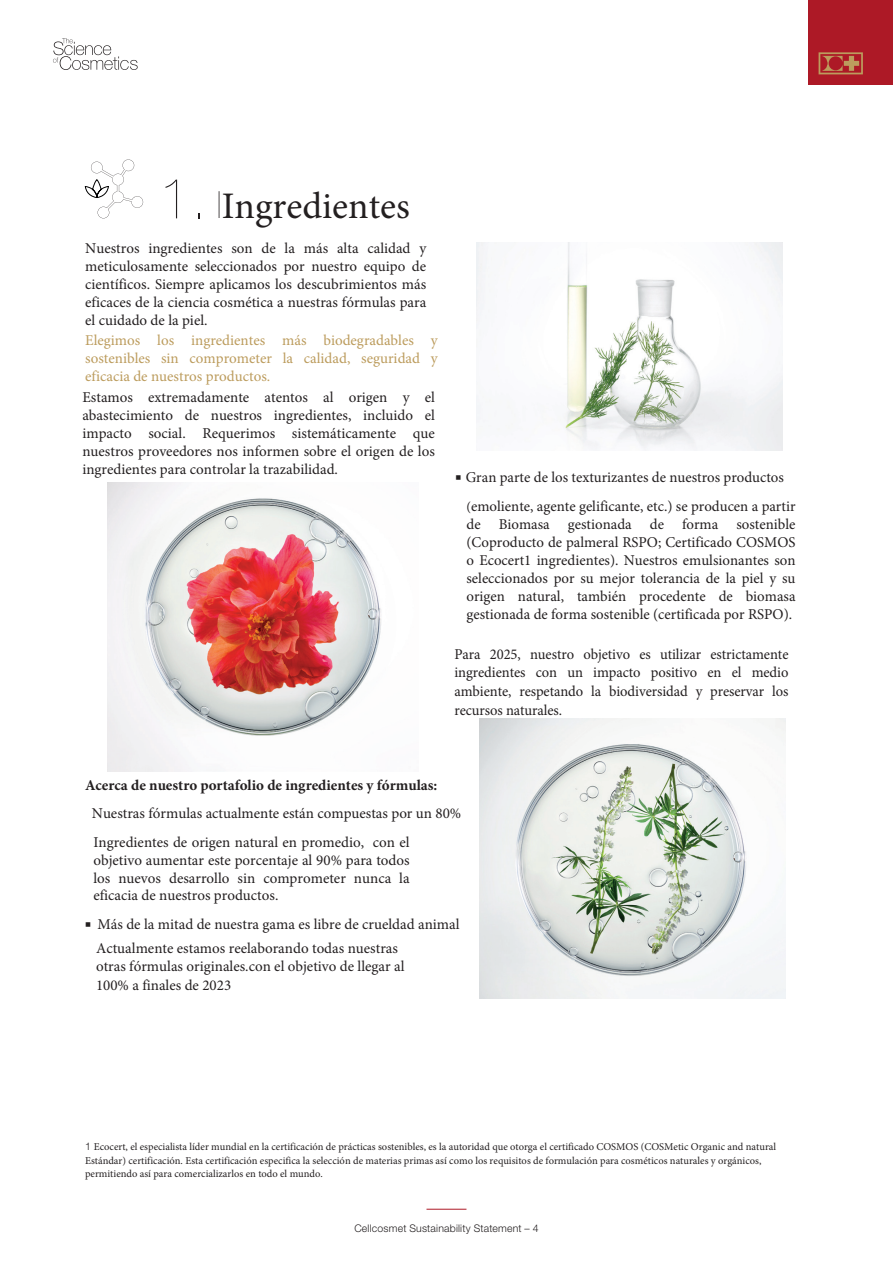
<style>
.page{position:relative;width:893px;height:1263px;background:#fff}
.page>*{position:absolute;margin:0;border:0;box-sizing:border-box;transform-origin:0 0}
.t1{font:37.5px "Minion Pro";color:#231f20}
.t2{font:15px/18px "Minion Pro";color:#231f20;text-align:justify}
.t3{font:15px/18px "Minion Pro";color:#bc9c5d;text-align:justify}
.t4{font:700 15px "Minion Pro";color:#231f20}
.t5{font:10.5px/13.5px "Minion Pro";color:#231f20}
.t6{font:300 10.5px "Helvetica Neue LT Pro";letter-spacing:.02em;color:#231f20}
.s1{font-family:"Helvetica Neue LTW1 G";font-weight:200;font-size:57px}
.s2{font-family:"Helvetica Neue LTW1 G";font-weight:200}
.s3{font-family:"PI Xymbols Boxn Lines"}
.s4{font-size:13.5px}
.s5{font-family:"Helvetica Neue LT Pro";font-weight:300}
</style>
<div class="page">
<hr style="left:426px;top:1209px;width:40px;height:1px;background:#ad1926">
<div style="left:808px;top:0;width:85px;height:85px;background:#ad1926"></div>
<svg style="left:819px;top:52px;width:44px;height:22px"></svg>
<svg style="left:53px;top:38px;width:85px;height:32px"></svg>
<svg style="left:85px;top:159px;width:58px;height:59px"></svg>
<img style="left:480px;top:719px;width:306px;height:279px">
<img style="left:477px;top:242px;width:305px;height:209px">
<img style="left:107px;top:482px;width:274px;height:289px">
<h1 class="t1" style="left:159px;top:181px;width:252px"><span class="s1">1.</span> <span class="s2">I</span>Ingredientes</h1>
<p class="t2" style="left:85px;top:239px;width:342px">Nuestros ingredientes son de la más alta calidad y meticulosamente seleccionados por nuestro equipo de científicos. Siempre aplicamos los descubrimientos más eficaces de la ciencia cosmética a nuestras fórmulas para el cuidado de la piel.</p>
<p class="t3" style="left:85px;top:332px;width:354px">Elegimos los ingredientes más biodegradables y sostenibles sin comprometer la calidad, seguridad y eficacia de nuestros productos.</p>
<p class="t2" style="left:82px;top:388px;width:354px">Estamos extremadamente atentos al origen y el abastecimiento de nuestros ingredientes, incluido el impacto social. Requerimos sistemáticamente que nuestros proveedores nos informen sobre el origen de los ingredientes para controlar la trazabilidad.</p>
<p class="t2" style="left:466px;top:463px;width:330px;line-height:28.8px;text-indent:-11px"><span class="s3">W</span> Gran parte de los texturizantes de nuestros productos <span class="s4">(</span>emoliente, agente gelificante, etc.) se producen a partir</p>
<p class="t2" style="left:466px;top:515px;width:330px">de Biomasa gestionada de forma sostenible (Coproducto de palmeral RSPO; Certificado COSMOS o Ecocert1 ingredientes). Nuestros emulsionantes son seleccionados por su mejor tolerancia de la piel y su origen natural, también procedente de biomasa gestionada de forma sostenible (certificada por RSPO).</p>
<p class="t2" style="left:454px;top:645px;width:336px;line-height:18.6px">Para 2025, nuestro objetivo es utilizar estrictamente ingredientes con un impacto positivo en el medio ambiente, respetando la biodiversidad y preservar los recursos naturales.</p>
<p class="t4" style="left:85px;top:774px;width:354px">Acerca de nuestro portafolio de ingredientes y fórmulas:</p>
<p class="t2" style="left:92px;top:799px;width:371px;line-height:29px">Nuestras fórmulas actualmente están compuestas por un 80%<br>Ingredientes de origen natural en promedio, con el</p>
<p class="t2" style="left:93px;top:851px;width:318px">objetivo aumentar este porcentaje al 90% para todos los nuevos desarrollo sin comprometer nunca la eficacia de nuestros productos.</p>
<p class="t2" style="left:96px;top:912px;width:365px;line-height:23.7px;text-indent:-11px"><span class="s3">W</span> Más de la mitad de nuestra gama es libre de crueldad animal<br>Actualmente estamos reelaborando todas nuestras</p>
<p class="t2" style="left:96px;top:957px;width:310px;line-height:18.6px">otras fórmulas originales.con el objetivo de llegar al<br>100% a finales de 2023</p>
<p class="t5" style="left:85px;top:1140px;width:693px"><span class="s5">1</span> Ecocert, el especialista líder mundial en la certificación de prácticas sostenibles, es la autoridad que otorga el certificado COSMOS (COSMetic Organic and natural<br>Estándar) certificación. Esta certificación especifica la selección de materias primas así como los requisitos de formulación para cosméticos naturales y orgánicos, permitiendo así para comercializarlos en todo el mundo.</p>
<p class="t6" style="left:354px;top:1222px;width:186px">Cellcosmet Sustainability Statement – 4</p>
</div>
